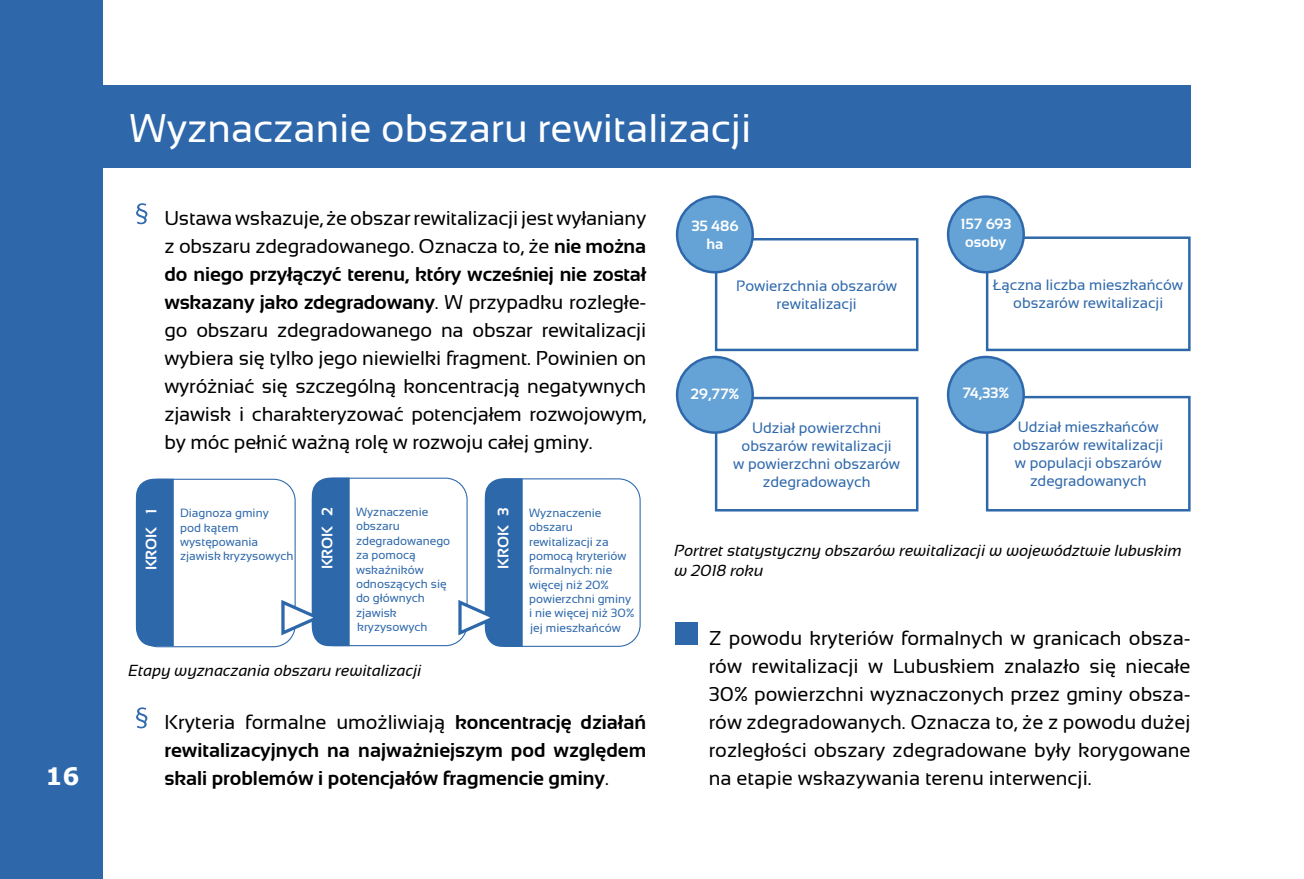
<style>
.page{position:relative;width:1304px;height:879px;background:#fff}
.page>*{position:absolute;margin:0;border:0;box-sizing:border-box;transform-origin:0 0}
.naglowek_tlo_niebies{font:40px "Sansation";color:#fff}
.t1{font:700 24px "Verdana";color:#fff}
.wyliczenie{font:20px/28px "Sansation";letter-spacing:-.005em;color:#000;text-align:justify}
.wyliczenie-2{font:700 20px/28px "Sansation";color:#000;text-align:justify}
.podpis_fot{font:italic 16px/20px "Sansation";color:#000}
.t2{font:700 15.2px "Sansation";color:#fff}
.t3{font:15px/18px "Sansation";color:#2e68ab;text-align:center}
.t4{font:700 14.8px "Sansation";color:#fff}
.t5{font:12px/14.4px "Sansation";color:#2d68ab}
.s1{font-weight:700}
.s2{font-weight:400}
</style>
<div class="page">
<svg style="left:136px;top:203px;width:11px;height:21px"></svg>
<svg style="left:136px;top:707px;width:11px;height:21px"></svg>
<div style="left:675px;top:622px;width:22px;height:23px;background:#2e68ab"></div>
<div style="left:485px;top:478px;width:156px;height:169px;border:1px solid #2d68ab;border-radius:22px"></div>
<div style="left:136px;top:479px;width:38px;height:167px;background:#2d68ab"></div>
<svg style="left:280px;top:478px;width:70px;height:168px"></svg>
<svg style="left:457px;top:478px;width:66px;height:169px"></svg>
<div style="left:101px;top:85px;width:1090px;height:83px;background:#2e68ab"></div>
<div style="left:715px;top:238px;width:203px;height:113px;border:2px solid #2e68ab"></div>
<div style="left:986px;top:236px;width:205px;height:115px;border:2px solid #2e68ab"></div>
<div style="left:677px;top:197px;width:76px;height:75px;background:#65a3d6;border-radius:50%"></div>
<div style="left:676px;top:195px;width:78px;height:78px;border:2px solid #2e68ab;border-radius:50%"></div>
<div style="left:948px;top:197px;width:76px;height:75px;background:#65a3d6;border-radius:50%"></div>
<div style="left:947px;top:195px;width:78px;height:78px;border:2px solid #2e68ab;border-radius:50%"></div>
<div style="left:715px;top:397px;width:203px;height:114px;border:2px solid #2e68ab"></div>
<div style="left:986px;top:396px;width:205px;height:115px;border:2px solid #2e68ab"></div>
<div style="left:677px;top:357px;width:76px;height:75px;background:#65a3d6;border-radius:50%"></div>
<div style="left:676px;top:356px;width:78px;height:78px;border:2px solid #2e68ab;border-radius:50%"></div>
<div style="left:948px;top:357px;width:76px;height:75px;background:#65a3d6;border-radius:50%"></div>
<div style="left:947px;top:356px;width:78px;height:78px;border:2px solid #2e68ab;border-radius:50%"></div>
<div style="left:0;top:0;width:102px;height:879px;background:#2e68ab"></div>
<p class="t1" style="left:45px;top:759px;width:36px">16</p>
<p class="naglowek_tlo_niebies" style="left:130px;top:106px;width:623px">Wyznaczanie obszaru rewitalizacji</p>
<p class="wyliczenie" style="left:164px;top:204px;width:483px">Ustawa wskazuje, że obszar rewitalizacji jest wyłaniany z obszaru zdegradowanego. Oznacza to, że <span class="s1">nie można do niego przyłączyć terenu, który wcześniej nie został wskazany jako zdegradowany</span>. W przypadku rozległe&shy;go obszaru zdegradowanego na obszar rewitalizacji wybiera się tylko jego niewielki fragment. Powinien on wyróżniać się szczególną koncentracją negatywnych zjawisk i charakteryzować potencjałem rozwojowym, by móc pełnić ważną rolę w rozwoju całej gminy.</p>
<p class="t5" style="left:180px;top:506px;width:115px">Diagnoza gminy<br>pod kątem występowania zjawisk kryzysowych</p>
<p class="t5" style="left:356px;top:505px;width:96px">Wyznaczenie obszaru zdegradowanego za pomocą wskaźników odnoszących się do głównych zjawisk kryzysowych</p>
<p class="t5" style="left:529px;top:505px;width:107px">Wyznaczenie obszaru rewitalizacji za pomocą kryteriów formalnych: nie więcej niż 20% powierzchni gminy i nie więcej niż 30% jej mieszkańców</p>
<p class="t2" style="left:143px;top:570px;width:63px;rotate:-90deg">KROK 1</p>
<p class="t2" style="left:319px;top:569px;width:64px;rotate:-90deg">KROK 2</p>
<p class="t2" style="left:495px;top:569px;width:63px;rotate:-90deg">KROK 3</p>
<p class="podpis_fot" style="left:129px;top:661px;width:295px">Etapy wyznaczania obszaru rewitalizacji</p>
<p class="wyliczenie-2" style="left:164px;top:708px;width:483px"><span class="s2">Kryteria formalne umożliwiają</span> koncentrację działań rewitalizacyjnych na najważniejszym pod względem skali problemów i potencjałów fragmencie gminy<span class="s2">.</span></p>
<p class="t4" style="left:691px;top:217px;width:49px">35 486</p>
<p class="t4" style="left:706px;top:235px;width:18px">ha</p>
<p class="t4" style="left:960px;top:216px;width:52px">157 693</p>
<p class="t4" style="left:965px;top:234px;width:43px">osoby</p>
<p class="t3" style="left:736px;top:277px;width:163px">Powierzchnia obszarów rewitalizacji</p>
<p class="t3" style="left:993px;top:276px;width:191px">Łączna liczba mieszkańców obszarów rewitalizacji</p>
<p class="t4" style="left:690px;top:385px;width:51px">29,77%</p>
<p class="t4" style="left:962px;top:384px;width:48px">74,33%</p>
<p class="t3" style="left:733px;top:418px;width:169px">Udział powierzchni obszarów rewitalizacji<br>w powierzchni obszarów zdegradowaych</p>
<p class="t3" style="left:1013px;top:418px;width:152px">Udział mieszkańców obszarów rewitalizacji w populacji obszarów zdegradowanych</p>
<p class="podpis_fot" style="left:675px;top:540px;width:509px">Portret statystyczny obszarów rewitalizacji w województwie lubuskim w 2018 roku</p>
<p class="wyliczenie" style="left:709px;top:624px;width:483px">Z powodu kryteriów formalnych w granicach obsza&shy;rów rewitalizacji w Lubuskiem znalazło się niecałe 30% powierzchni wyznaczonych przez gminy obsza&shy;rów zdegradowanych. Oznacza to, że z powodu dużej rozległości obszary zdegradowane były korygowane na etapie wskazywania terenu interwencji.</p>
</div>
